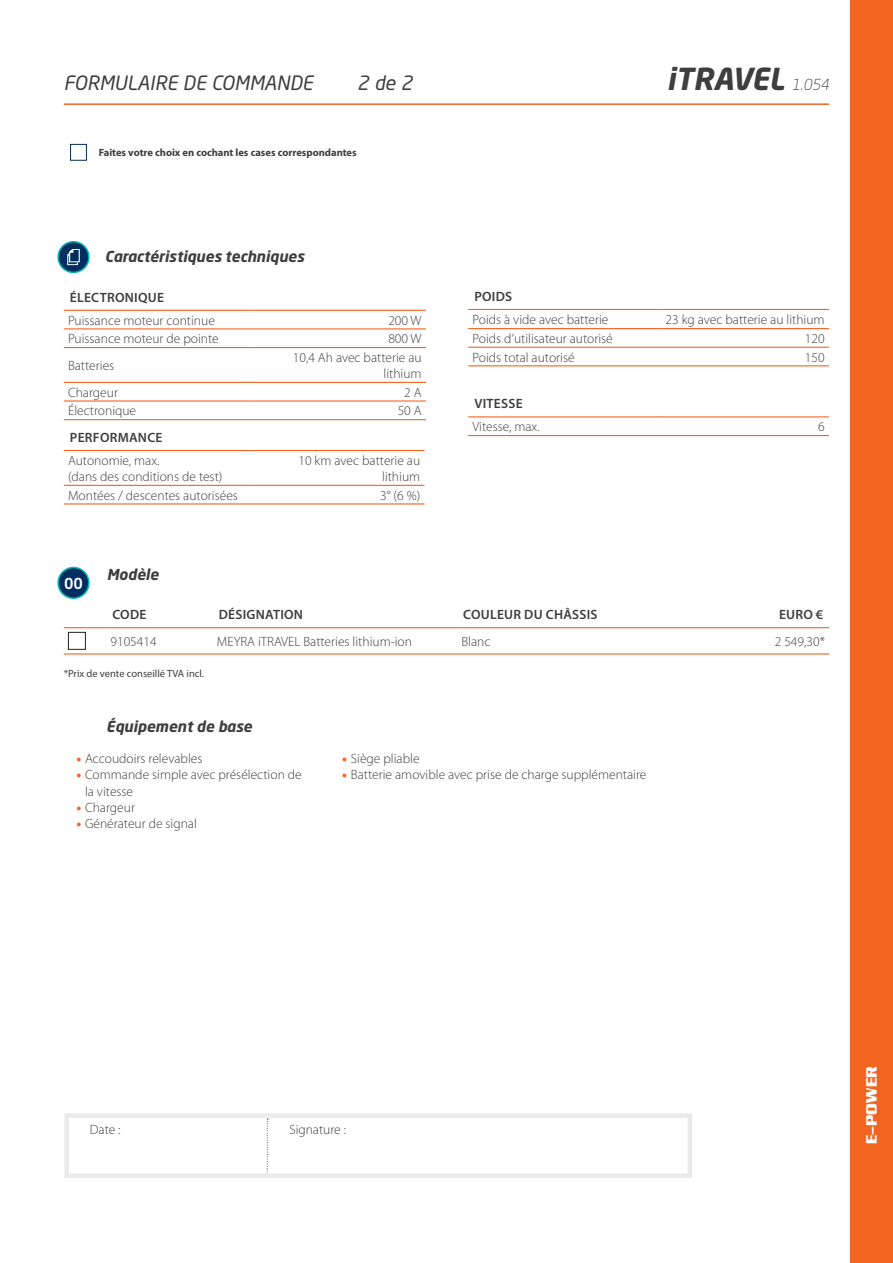
<style>
.page{position:relative;width:893px;height:1263px;background:#fff}
.page>*{position:absolute;margin:0;border:0;box-sizing:border-box;transform-origin:0 0}
.t1{font:italic 700 30px "Neo Sans Std";color:#3e3e3f}
.t2{font:italic 19.5px "Neo Sans Std";color:#3e3e3f}
.t3{font:italic 700 15px "Neo Sans Std";color:#3e3e3f}
.t4{font:700 15px "Enter Sansman";color:#fff}
.t5{font:500 15px "Neo Sans Std";color:#fff}
.t6{font:300 13.5px/16.2px "Myriad Pro";color:#3e3e3f}
.t7{font:600 13.5px "Myriad Pro";letter-spacing:.02em;color:#3e3e3f}
.t8{font:700 10.5px "Myriad Pro";color:#3e3e3f}
.t9{font:10.5px "Myriad Pro";color:#3e3e3f}
.s1{font-weight:300;font-size:15px}
.s2{font-weight:900;color:#f36421}
</style>
<div class="page">
<div style="left:850px;top:0;width:43px;height:1263px;background:#f36421"></div>
<hr style="left:64px;top:103px;width:765px;height:2px;background:#f36421">
<div style="left:70px;top:144px;width:17px;height:17px;border:1px solid #002e5e"></div>
<div style="left:58px;top:242px;width:31px;height:30px;background:#002e5e;border-radius:50%"></div>
<div style="left:57px;top:241px;width:33px;height:32px;border:2px solid #00b6bc;border-radius:50%"></div>
<svg style="left:67px;top:249px;width:13px;height:16px"></svg>
<hr style="left:64px;top:627px;width:42px;height:1px;background:#f36421">
<hr style="left:106px;top:627px;width:107px;height:1px;background:#f36421">
<hr style="left:213px;top:627px;width:244px;height:1px;background:#f36421">
<hr style="left:457px;top:627px;width:223px;height:1px;background:#f36421">
<hr style="left:680px;top:627px;width:85px;height:1px;background:#f36421">
<hr style="left:765px;top:627px;width:64px;height:1px;background:#f36421">
<hr style="left:64px;top:653px;width:42px;height:1px;background:#f36421">
<hr style="left:106px;top:653px;width:107px;height:1px;background:#f36421">
<hr style="left:213px;top:653px;width:244px;height:1px;background:#f36421">
<hr style="left:457px;top:653px;width:223px;height:1px;background:#f36421">
<hr style="left:680px;top:653px;width:85px;height:1px;background:#f36421">
<hr style="left:765px;top:653px;width:64px;height:1px;background:#f36421">
<div style="left:68px;top:632px;width:18px;height:18px;border:1px solid #231f20"></div>
<div style="left:58px;top:567px;width:31px;height:31px;background:#002e5e;border-radius:50%"></div>
<div style="left:57px;top:567px;width:33px;height:32px;border:2px solid #00b6bc;border-radius:50%"></div>
<svg style="left:267px;top:1119px;width:1px;height:54px"></svg>
<div style="left:64px;top:1113px;width:628px;height:65px;border:4px solid #e9eaeb"></div>
<hr style="left:64px;top:310px;width:191px;height:1px;background:#f36421">
<hr style="left:255px;top:310px;width:171px;height:1px;background:#f36421">
<hr style="left:64px;top:328px;width:191px;height:1px;background:#f36421">
<hr style="left:64px;top:347px;width:191px;height:1px;background:#f36421">
<hr style="left:64px;top:382px;width:191px;height:1px;background:#f36421">
<hr style="left:64px;top:400px;width:191px;height:2px;background:#f36421">
<hr style="left:64px;top:419px;width:191px;height:1px;background:#f36421">
<hr style="left:255px;top:328px;width:171px;height:1px;background:#f36421">
<hr style="left:255px;top:347px;width:171px;height:1px;background:#f36421">
<hr style="left:255px;top:382px;width:171px;height:1px;background:#f36421">
<hr style="left:255px;top:400px;width:171px;height:2px;background:#f36421">
<hr style="left:255px;top:419px;width:171px;height:1px;background:#f36421">
<hr style="left:64px;top:450px;width:191px;height:1px;background:#f36421">
<hr style="left:255px;top:450px;width:169px;height:1px;background:#f36421">
<hr style="left:64px;top:485px;width:191px;height:1px;background:#f36421">
<hr style="left:255px;top:485px;width:169px;height:1px;background:#f36421">
<hr style="left:64px;top:503px;width:191px;height:1px;background:#f36421">
<hr style="left:255px;top:503px;width:169px;height:1px;background:#f36421">
<hr style="left:468px;top:309px;width:191px;height:1px;background:#f36421">
<hr style="left:659px;top:309px;width:170px;height:1px;background:#f36421">
<hr style="left:468px;top:328px;width:191px;height:1px;background:#f36421">
<hr style="left:659px;top:328px;width:170px;height:1px;background:#f36421">
<hr style="left:468px;top:347px;width:191px;height:1px;background:#f36421">
<hr style="left:659px;top:347px;width:170px;height:1px;background:#f36421">
<hr style="left:468px;top:365px;width:191px;height:1px;background:#f36421">
<hr style="left:659px;top:365px;width:170px;height:1px;background:#f36421">
<hr style="left:468px;top:416px;width:191px;height:1px;background:#f36421">
<hr style="left:659px;top:416px;width:170px;height:1px;background:#f36421">
<hr style="left:468px;top:435px;width:191px;height:1px;background:#f36421">
<hr style="left:659px;top:435px;width:170px;height:1px;background:#f36421">
<h2 class="t2" style="left:64px;top:71px;width:251px">FORMULAIRE DE COMMANDE</h2>
<h2 class="t2" style="left:357px;top:71px;width:57px">2 de 2</h2>
<h1 class="t1" style="left:667px;top:60px;width:164px">iTRAVEL <span class="s1">1.054</span></h1>
<p class="t8" style="left:99px;top:147px;width:260px">Faites votre choix en cochant les cases correspondantes</p>
<p class="t3" style="left:105px;top:247px;width:201px">Caractéristiques techniques</p>
<p class="t7" style="left:70px;top:290px;width:96px">ÉLECTRONIQUE</p>
<p class="t6" style="left:68px;top:312px;width:148px">Puissance moteur continue</p>
<p class="t6" style="left:388px;top:312px;width:35px">200 W</p>
<p class="t6" style="left:68px;top:331px;width:152px">Puissance moteur de pointe</p>
<p class="t6" style="left:388px;top:331px;width:35px">800 W</p>
<p class="t6" style="left:68px;top:358px;width:48px">Batteries</p>
<p class="t6" style="left:293px;top:350px;width:130px;text-align:right">10,4 Ah avec batterie au lithium</p>
<p class="t6" style="left:68px;top:384px;width:51px">Chargeur</p>
<p class="t6" style="left:404px;top:384px;width:19px">2A</p>
<p class="t6" style="left:68px;top:403px;width:70px">Électronique</p>
<p class="t6" style="left:398px;top:403px;width:26px">50A</p>
<p class="t7" style="left:70px;top:430px;width:94px">PERFORMANCE</p>
<p class="t6" style="left:68px;top:452px;width:156px">Autonomie, max.<br>(dans des conditions de test)</p>
<p class="t6" style="left:298px;top:452px;width:123px;text-align:right">10 km avec batterie au lithium</p>
<p class="t6" style="left:68px;top:487px;width:171px">Montées / descentes autorisées</p>
<p class="t6" style="left:380px;top:487px;width:42px">3° (6 %)</p>
<p class="t5" style="left:64px;top:573px;width:20px">00</p>
<p class="t3" style="left:107px;top:565px;width:53px">Modèle</p>
<p class="t7" style="left:474px;top:289px;width:39px">POIDS</p>
<p class="t6" style="left:472px;top:312px;width:138px">Poids à vide avec batterie</p>
<p class="t6" style="left:666px;top:312px;width:161px">23 kg avec batterie au lithium</p>
<p class="t6" style="left:472px;top:331px;width:142px">Poids d’utilisateur autorisé</p>
<p class="t6" style="left:805px;top:331px;width:21px">120</p>
<p class="t6" style="left:472px;top:349px;width:104px">Poids total autorisé</p>
<p class="t6" style="left:805px;top:349px;width:21px">150</p>
<p class="t7" style="left:474px;top:396px;width:50px">VITESSE</p>
<p class="t6" style="left:472px;top:419px;width:69px">Vitesse, max.</p>
<p class="t6" style="left:818px;top:419px;width:8px">6</p>
<p class="t7" style="left:112px;top:607px;width:36px">CODE</p>
<p class="t7" style="left:219px;top:607px;width:86px">DÉSIGNATION</p>
<p class="t7" style="left:463px;top:607px;width:136px">COULEUR DU CHÂSSIS</p>
<p class="t7" style="left:779px;top:607px;width:46px">EURO €</p>
<p class="t6" style="left:111px;top:633px;width:48px">9105414</p>
<p class="t6" style="left:217px;top:633px;width:197px">MEYRA iTRAVEL Batteries lithium-ion</p>
<p class="t6" style="left:461px;top:633px;width:31px">Blanc</p>
<p class="t6" style="left:775px;top:633px;width:52px">2 549,30*</p>
<p class="t9" style="left:64px;top:667px;width:142px">*Prix de vente conseillé TVA incl.</p>
<p class="t3" style="left:106px;top:716px;width:147px">Équipement de base</p>
<p class="t6" style="left:76px;top:751px;width:128px"><span class="s2">•</span> Accoudoirs relevables</p>
<p class="t6" style="left:85px;top:767px;width:218px;text-indent:-9px"><span class="s2">•</span> Commande simple avec présélection de la vitesse</p>
<p class="t6" style="left:76px;top:799px;width:60px"><span class="s2">•</span> Chargeur</p>
<p class="t6" style="left:76px;top:815px;width:122px"><span class="s2">•</span> Générateur de signal</p>
<p class="t6" style="left:342px;top:751px;width:79px"><span class="s2">•</span> Siège pliable</p>
<p class="t6" style="left:342px;top:767px;width:306px"><span class="s2">•</span> Batterie amovible avec prise de charge supplémentaire</p>
<p class="t6" style="left:90px;top:1122px;width:32px">Date :</p>
<p class="t6" style="left:289px;top:1122px;width:58px">Signature :</p>
<p class="t4" style="left:863px;top:1144px;width:80px;rotate:-90deg">E-POWER</p>
</div>
